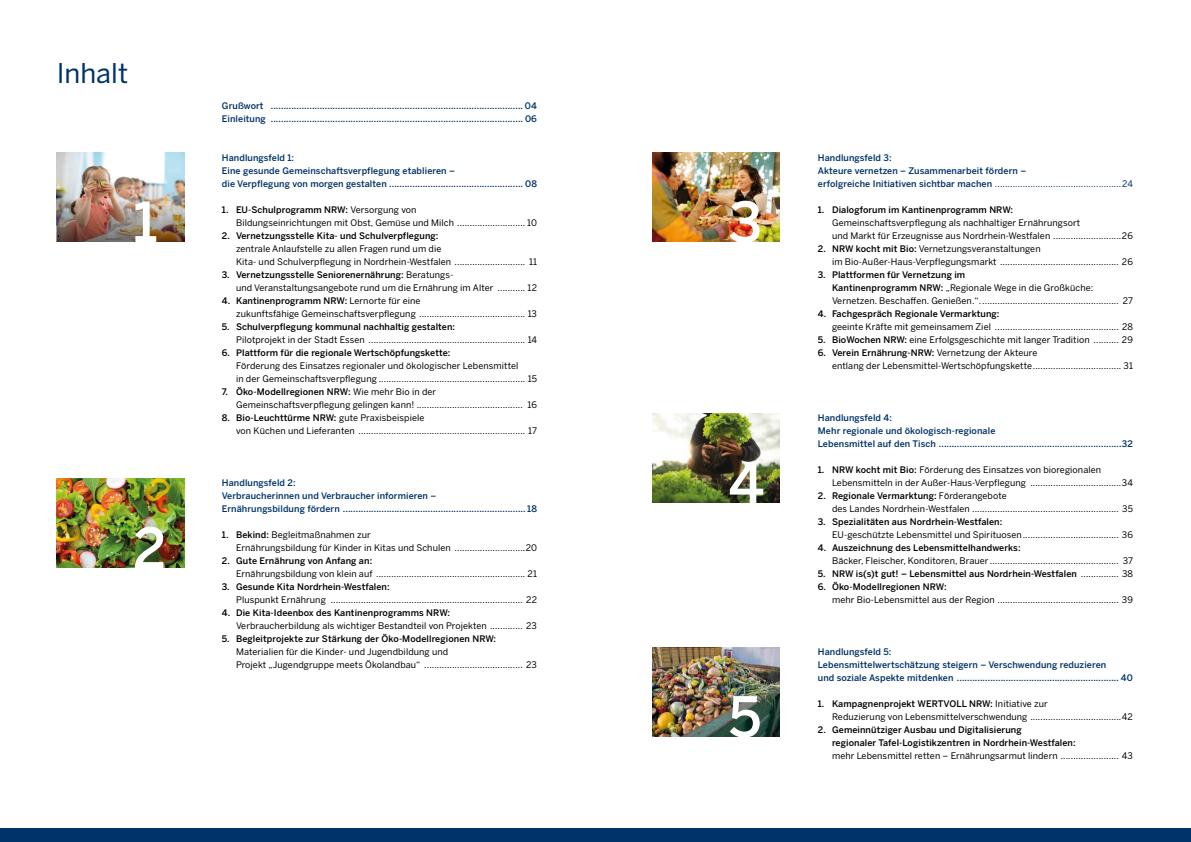
<style>
.page{position:relative;width:1191px;height:842px;background:#fff}
.page>*{position:absolute;margin:0;border:0;box-sizing:border-box;transform-origin:0 0}
.t1{font:500 55px "Benton Sans";color:#fff}
.t2{font:27px "Benton Sans";color:#00336a}
.t3{font:9px/13px "Benton Sans";letter-spacing:.01em;color:#000}
.t4{font:500 9px/13px "Benton Sans";letter-spacing:.01em;color:#00336a}
.t5{font:500 9px/13px "Benton Sans";letter-spacing:.01em;color:#000}
.s1{font-weight:500}
.s2{font-weight:400}
</style>
<div class="page">
<img style="left:57px;top:153px;width:127px;height:44px">
<img style="left:57px;top:197px;width:127px;height:45px">
<img style="left:652px;top:414px;width:128px;height:89px">
<div style="left:0;top:829px;width:1191px;height:13px;background:#00336a"></div>
<img style="left:652px;top:647px;width:128px;height:90px">
<img style="left:652px;top:153px;width:128px;height:89px">
<img style="left:57px;top:479px;width:127px;height:89px">
<p class="t2" style="left:57px;top:57px;width:73px">Inhalt</p>
<p class="t1" style="left:133px;top:189px;width:26px">1</p>
<p class="t1" style="left:133px;top:515px;width:35px">2</p>
<p class="t4" style="left:222px;top:99px;width:317px">Grußwort .................................................................................................. 04</p>
<p class="t4" style="left:222px;top:112px;width:317px">Einleitung .................................................................................................. 06</p>
<p class="t4" style="left:222px;top:151px;width:317px">Handlungsfeld 1:<br>Eine gesunde Gemeinschaftsverpflegung etablieren –<br>die Verpflegung von morgen gestalten .................................................... 08</p>
<p class="t3" style="left:236px;top:203px;width:302px;text-indent:-14px"><span class="s1">1. EU-Schulprogramm NRW:</span> Versorgung von<br>Bildungseinrichtungen mit Obst, Gemüse und Milch ........................... 10</p>
<p class="t3" style="left:236px;top:229px;width:302px;text-indent:-14px"><span class="s1">2. Vernetzungsstelle Kita- und Schulverpflegung:<br></span>zentrale Anlaufstelle zu allen Fragen rund um die<br>Kita- und Schulverpflegung in Nordrhein-Westfalen ............................ 11</p>
<p class="t3" style="left:236px;top:268px;width:302px;text-indent:-14px"><span class="s1">3. Vernetzungsstelle Seniorenernährung:</span> Beratungs-<br>und Veranstaltungsangebote rund um die Ernährung im Alter ........... 12</p>
<p class="t3" style="left:236px;top:294px;width:302px;text-indent:-14px"><span class="s1">4. Kantinenprogramm NRW:</span> Lernorte für eine<br>zukunftsfähige Gemeinschaftsverpflegung .......................................... 13</p>
<p class="t3" style="left:236px;top:320px;width:302px;text-indent:-14px"><span class="s1">5. Schulverpflegung kommunal nachhaltig gestalten:<br></span>Pilotprojekt in der Stadt Essen .............................................................. 14</p>
<p class="t3" style="left:236px;top:346px;width:302px;text-indent:-14px"><span class="s1">6. Plattform für die regionale Wertschöpfungskette:<br></span>Förderung des Einsatzes regionaler und ökologischer Lebensmittel<br>in der Gemeinschaftsverpflegung .......................................................... 15</p>
<p class="t3" style="left:236px;top:385px;width:302px;text-indent:-14px"><span class="s1">7. Öko-Modellregionen NRW:</span> Wie mehr Bio in der<br>Gemeinschaftsverpflegung gelingen kann! .......................................... 16</p>
<p class="t3" style="left:236px;top:411px;width:302px;text-indent:-14px"><span class="s1">8. Bio-Leuchttürme NRW:</span> gute Praxisbeispiele<br>von Küchen und Lieferanten .................................................................. 17</p>
<p class="t4" style="left:222px;top:476px;width:317px">Handlungsfeld 2:<br>Verbraucherinnen und Verbraucher informieren –<br>Ernährungsbildung fördern ....................................................................... 18</p>
<p class="t3" style="left:236px;top:528px;width:302px;text-indent:-14px"><span class="s1">1. Bekind:</span> Begleitmaßnahmen zur<br>Ernährungsbildung für Kinder in Kitas und Schulen ............................20</p>
<p class="t3" style="left:236px;top:554px;width:302px;text-indent:-14px"><span class="s1">2. Gute Ernährung von Anfang an:<br></span>Ernährungsbildung von klein auf ........................................................... 21</p>
<p class="t3" style="left:236px;top:580px;width:302px;text-indent:-14px"><span class="s1">3. Gesunde Kita Nordrhein-Westfalen:<br></span>Pluspunkt Ernährung ............................................................................ 22</p>
<p class="t3" style="left:236px;top:606px;width:302px;text-indent:-14px"><span class="s1">4. Die Kita-Ideenbox des Kantinenprogramms NRW:<br></span>Verbraucherbildung als wichtiger Bestandteil von Projekten ............. 23</p>
<p class="t3" style="left:236px;top:632px;width:302px;text-indent:-14px"><span class="s1">5. Begleitprojekte zur Stärkung der Öko-Modellregionen NRW:<br></span>Materialien für die Kinder- und Jugendbildung und<br>Projekt „Jugendgruppe meets Ökolandbau“ ....................................... 23</p>
<p class="t1" style="left:728px;top:189px;width:35px">3</p>
<p class="t1" style="left:728px;top:450px;width:37px">4</p>
<p class="t1" style="left:728px;top:684px;width:34px">5</p>
<p class="t4" style="left:818px;top:151px;width:317px">Handlungsfeld 3:<br>Akteure vernetzen – Zusammenarbeit fördern –<br>erfolgreiche Initiativen sichtbar machen <span class="s2">..................................................24</span></p>
<p class="t3" style="left:832px;top:203px;width:302px;text-indent:-14px"><span class="s1">1. Dialogforum im Kantinenprogramm NRW:<br></span>Gemeinschaftsverpflegung als nachhaltiger Ernährungsort<br>und Markt für Erzeugnisse aus Nordrhein-Westfalen ...........................26</p>
<p class="t3" style="left:832px;top:242px;width:302px;text-indent:-14px"><span class="s1">2. NRW kocht mit Bio:</span> Vernetzungsveranstaltungen<br>im Bio-Außer-Haus-Verpflegungsmarkt ............................................... 26</p>
<p class="t3" style="left:832px;top:268px;width:302px;text-indent:-14px"><span class="s1">3. Plattformen für Vernetzung im<br>Kantinenprogramm NRW:</span> „Regionale Wege in die Großküche:<br>Vernetzen. Beschaffen. Genießen.“....................................................... 27</p>
<p class="t3" style="left:832px;top:307px;width:302px;text-indent:-14px"><span class="s1">4. Fachgespräch Regionale Vermarktung:<br></span>geeinte Kräfte mit gemeinsamem Ziel ................................................. 28</p>
<p class="t3" style="left:818px;top:333px;width:317px"><span class="s1">5. BioWochen NRW:</span> eine Erfolgsgeschichte mit langer Tradition .......... 29</p>
<p class="t3" style="left:832px;top:346px;width:302px;text-indent:-14px"><span class="s1">6. Verein Ernährung-NRW:</span> Vernetzung der Akteure<br>entlang der Lebensmittel-Wertschöpfungskette................................... 31</p>
<p class="t4" style="left:818px;top:411px;width:317px">Handlungsfeld 4:<br>Mehr regionale und ökologisch-regionale<br>Lebensmittel auf den Tisch .......................................................................32</p>
<p class="t3" style="left:832px;top:463px;width:302px;text-indent:-14px"><span class="s1">1. NRW kocht mit Bio:</span> Förderung des Einsatzes von bioregionalen<br>Lebensmitteln in der Außer-Haus-Verpflegung ....................................34</p>
<p class="t3" style="left:832px;top:489px;width:302px;text-indent:-14px"><span class="s1">2. Regionale Vermarktung:</span> Förderangebote<br>des Landes Nordrhein-Westfalen .......................................................... 35</p>
<p class="t3" style="left:832px;top:515px;width:302px;text-indent:-14px"><span class="s1">3. Spezialitäten aus Nordrhein-Westfalen:<br></span>EU-geschützte Lebensmittel und Spirituosen...................................... 36</p>
<p class="t3" style="left:832px;top:541px;width:302px;text-indent:-14px"><span class="s1">4. Auszeichnung des Lebensmittelhandwerks:<br></span>Bäcker, Fleischer, Konditoren, Brauer ................................................... 37</p>
<p class="t5" style="left:818px;top:567px;width:317px">5. NRW is(s)t gut! – Lebensmittel aus Nordrhein-Westfalen <span class="s2">............... 38</span></p>
<p class="t3" style="left:832px;top:580px;width:302px;text-indent:-14px"><span class="s1">6. Öko-Modellregionen NRW:<br></span>mehr Bio-Lebensmittel aus der Region ................................................ 39</p>
<p class="t4" style="left:818px;top:645px;width:317px">Handlungsfeld 5:<br>Lebensmittelwertschätzung steigern – Verschwendung reduzieren<br>und soziale Aspekte mitdenken ............................................................... 40</p>
<p class="t3" style="left:832px;top:697px;width:302px;text-indent:-14px"><span class="s1">1. Kampagnenprojekt WERTVOLL NRW:</span> Initiative zur<br>Reduzierung von Lebensmittelverschwendung ....................................42</p>
<p class="t5" style="left:832px;top:723px;width:302px;text-indent:-14px">2. Gemeinnütziger Ausbau und Digitalisierung<br>regionaler Tafel-Logistikzentren in Nordrhein-Westfalen:<br><span class="s2">mehr Lebensmittel retten – Ernährungsarmut lindern ....................... 43</span></p>
</div>
